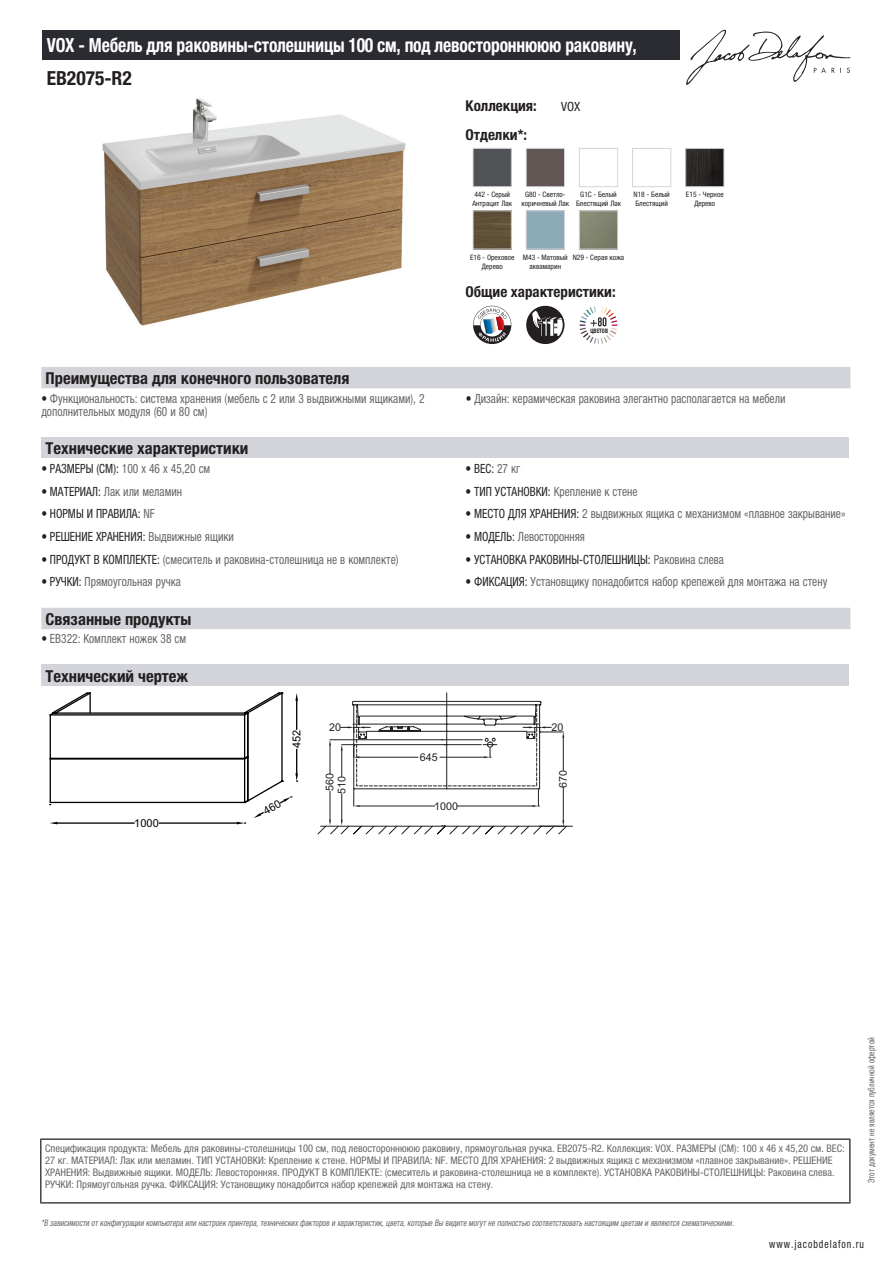
<style>
.page{position:relative;width:893px;height:1263px;background:#fff}
.page>*{position:absolute;margin:0;border:0;box-sizing:border-box;transform-origin:0 0}
.t1{font:700 condensed 19.5px "Helvetica Neue LTCYR";letter-spacing:-.01em;color:#fff;scale:.9 1}
.t2{font:700 condensed 19.5px "Helvetica Neue LTCYR";color:#231f20}
.t3{font:700 condensed 16.5px "Helvetica Neue LTCYR";color:#231f20}
.t4{font:700 condensed 15px "Helvetica Neue LTCYR";color:#231f20}
.t5{font:condensed 12.75px/13.5px "Helvetica Neue LTCYR";color:#626568;scale:.9 1}
.t6{font:condensed 12.75px "Helvetica Neue LTCYR";color:#231f20;scale:.9 1}
.t7{font:condensed 12.75px "Helvetica Neue LTCYR";color:#231f20}
.t8{font:condensed 11.25px "Helvetica Neue LTCYR";letter-spacing:.1em;color:#231f20;scale:.87 1}
.t9{font:10.95px "Arial";color:#000}
.t10{font:10.8px "Arial";color:#231f20}
.t11{font:condensed 10.5px/12px "Helvetica Neue LTCYR";color:#626568}
.t12{font:italic condensed 9px "Helvetica Neue LTCYR";color:#626568;scale:.87 1}
.t13{font:condensed 9px "Helvetica Neue LTCYR";color:#626568;scale:.87 1}
.t14{font:condensed 7.5px/9px "Helvetica Neue LTCYR";color:#231f20;text-align:center}
.t15{font:700 condensed 6.15px "Helvetica Neue LTCYR";color:#231f20;scale:.89 1}
.s1{color:#231f20}
.s2{color:#626568}
</style>
<div class="page">
<svg style="left:686px;top:30px;width:164px;height:55px"></svg>
<img style="left:102px;top:98px;width:304px;height:228px">
<img style="left:475px;top:150px;width:35px;height:35px">
<div style="left:473px;top:148px;width:39px;height:39px;border:1px solid #d3d4da"></div>
<img style="left:528px;top:150px;width:35px;height:35px">
<div style="left:526px;top:148px;width:39px;height:39px;border:1px solid #d3d4da"></div>
<div style="left:579px;top:148px;width:39px;height:39px;border:1px solid #d3d4da"></div>
<div style="left:632px;top:148px;width:39px;height:39px;border:1px solid #d3d4da"></div>
<img style="left:687px;top:150px;width:35px;height:35px">
<div style="left:685px;top:148px;width:39px;height:39px;border:1px solid #d3d4da"></div>
<img style="left:475px;top:212px;width:35px;height:35px">
<div style="left:473px;top:210px;width:39px;height:39px;border:1px solid #d3d4da"></div>
<div style="left:526px;top:210px;width:39px;height:39px;border:1px solid #d3d4da"></div>
<img style="left:581px;top:212px;width:35px;height:35px">
<div style="left:579px;top:210px;width:39px;height:39px;border:1px solid #d3d4da"></div>
<svg style="left:473px;top:306px;width:38px;height:38px"></svg>
<svg style="left:526px;top:306px;width:38px;height:38px"></svg>
<svg style="left:580px;top:306px;width:37px;height:38px"></svg>
<div style="left:41px;top:367px;width:809px;height:21px;background:#d3d4da"></div>
<div style="left:41px;top:437px;width:808px;height:22px;background:#d3d4da"></div>
<div style="left:41px;top:608px;width:809px;height:21px;background:#d3d4da"></div>
<div style="left:41px;top:665px;width:808px;height:21px;background:#d3d4da"></div>
<hr style="left:320px;top:826px;width:252px;height:1px;background:#231f20">
<svg style="left:318px;top:692px;width:249px;height:142px"></svg>
<div style="left:43px;top:30px;width:637px;height:30px;background:#2a2c32"></div>
<hr style="left:40px;top:1138px;width:810px;height:2px;background:#040503">
<hr style="left:40px;top:1140px;width:1px;height:62px;background:#040503">
<hr style="left:849px;top:1140px;width:1px;height:62px;background:#040503">
<hr style="left:40px;top:1202px;width:810px;height:1px;background:#040503">
<svg style="left:49px;top:692px;width:249px;height:132px"></svg>
<h1 class="t1" style="left:47px;top:34px;width:657px">VOX - Мебель для раковины-столешницы 100 см, под левостороннююю раковину,</h1>
<h1 class="t2" style="left:47px;top:67px;width:87px">EB2075-R2</h1>
<h3 class="t4" style="left:466px;top:97px;width:73px">Коллекция:</h3>
<p class="t7" style="left:561px;top:99px;width:21px">VOX</p>
<h3 class="t4" style="left:466px;top:126px;width:63px">Отделки*:</h3>
<p class="t14" style="left:472px;top:190px;width:41px;text-align:left">442 - Серый<br>Антрацит Лак</p>
<p class="t14" style="left:522px;top:190px;width:49px">G80 - Светло&shy;коричневый Лак</p>
<p class="t14" style="left:576px;top:190px;width:47px">G1C - Белый<br>Блестящий Лак</p>
<p class="t14" style="left:633px;top:190px;width:38px;text-align:left">N18 - Белый<br>Блестящий</p>
<p class="t14" style="left:686px;top:190px;width:39px">E15 - Черное<br>Дерево</p>
<p class="t14" style="left:470px;top:252px;width:46px">E16 - Ореховое<br>Дерево</p>
<p class="t14" style="left:523px;top:252px;width:46px">M43 - Матовый аквамарин</p>
<p class="t14" style="left:573px;top:252px;width:53px">N29 - Серая кожа</p>
<h3 class="t4" style="left:466px;top:284px;width:152px">Общие характеристики:</h3>
<p class="t15" style="left:590px;top:328px;width:21px">ЦВЕТОВ</p>
<h2 class="t3" style="left:46px;top:369px;width:305px">Преимущества для конечного пользователя</h2>
<p class="t5" style="left:41px;top:391px;width:427px"><span class="s1">•</span> Функциональность: система хранения (мебель с 2 или 3 выдвижными ящиками), 2 дополнительных модуля (60 и 80 см)</p>
<p class="t5" style="left:466px;top:391px;width:357px"><span class="s1">•</span> Дизайн: керамическая раковина элегантно располагается на мебели</p>
<h2 class="t3" style="left:46px;top:439px;width:204px">Технические характеристики</h2>
<p class="t5" style="left:41px;top:462px;width:189px"><span class="s1">• РАЗМЕРЫ (СМ):</span> 100 x 46 x 45,20 см</p>
<p class="t6" style="left:466px;top:461px;width:62px">• ВЕС: <span class="s2">27 кг</span></p>
<p class="t5" style="left:41px;top:484px;width:158px"><span class="s1">• МАТЕРИАЛ:</span> Лак или меламин</p>
<p class="t5" style="left:466px;top:484px;width:193px"><span class="s1">• ТИП УСТАНОВКИ:</span> Крепление к стене</p>
<p class="t6" style="left:41px;top:507px;width:128px">• НОРМЫ И ПРАВИЛА: <span class="s2">NF</span></p>
<p class="t5" style="left:466px;top:507px;width:424px"><span class="s1">• МЕСТО ДЛЯ ХРАНЕНИЯ:</span> 2 выдвижных ящика с механизмом «плавное закрывание»</p>
<p class="t6" style="left:41px;top:529px;width:215px">• РЕШЕНИЕ ХРАНЕНИЯ: <span class="s2">Выдвижные ящики</span></p>
<p class="t5" style="left:466px;top:530px;width:134px"><span class="s1">• МОДЕЛЬ:</span> Левосторонняя</p>
<p class="t5" style="left:41px;top:553px;width:398px"><span class="s1">• ПРОДУКТ В КОМПЛЕКТЕ:</span> (смеситель и раковина-столешница не в комплекте)</p>
<p class="t6" style="left:466px;top:552px;width:289px">• УСТАНОВКА РАКОВИНЫ-СТОЛЕШНИЦЫ: <span class="s2">Раковина слева</span></p>
<p class="t5" style="left:41px;top:575px;width:156px"><span class="s1">• РУЧКИ:</span> Прямоугольная ручка</p>
<p class="t5" style="left:466px;top:575px;width:403px"><span class="s1">• ФИКСАЦИЯ:</span> Установщику понадобится набор крепежей для монтажа на стену</p>
<h2 class="t3" style="left:46px;top:610px;width:147px">Связанные продукты</h2>
<p class="t5" style="left:41px;top:632px;width:162px"><span class="s1">•</span> EB322: Комплект ножек 38 см</p>
<h2 class="t3" style="left:46px;top:667px;width:144px">Технический чертеж</h2>
<p class="t9" style="left:134px;top:816px;width:26px">1000</p>
<p class="t9" style="left:290px;top:748px;width:20px;rotate:-90deg">452</p>
<p class="t10" style="left:329px;top:720px;width:13px">20</p>
<p class="t10" style="left:552px;top:720px;width:13px">20</p>
<p class="t10" style="left:323px;top:791px;width:19px;rotate:-90deg">560</p>
<p class="t10" style="left:334px;top:793px;width:19px;rotate:-90deg">510</p>
<p class="t10" style="left:420px;top:750px;width:19px">645</p>
<p class="t10" style="left:434px;top:799px;width:25px">1000</p>
<p class="t10" style="left:556px;top:787px;width:19px;rotate:-90deg">670</p>
<p class="t11" style="left:45px;top:1142px;width:801px">Спецификация продукта: Мебель для раковины-столешницы 100 см, под левостороннююю раковину, прямоугольная ручка. EB2075-R2. Коллекция: VOX. РАЗМЕРЫ (СМ): 100 x 46 x 45,20 см. ВЕС:<br>27 кг. МАТЕРИАЛ: Лак или меламин. ТИП УСТАНОВКИ: Крепление к стене. НОРМЫ И ПРАВИЛА: NF. МЕСТО ДЛЯ ХРАНЕНИЯ: 2 выдвижных ящика с механизмом «плавное закрывание». РЕШЕНИЕ ХРАНЕНИЯ: Выдвижные ящики. МОДЕЛЬ: Левосторонняя. ПРОДУКТ В КОМПЛЕКТЕ: (смеситель и раковина-столешница не в комплекте). УСТАНОВКА РАКОВИНЫ-СТОЛЕШНИЦЫ: Раковина слева.<br>РУЧКИ: Прямоугольная ручка. ФИКСАЦИЯ: Установщику понадобится набор крепежей для монтажа на стену.</p>
<p class="t12" style="left:41px;top:1218px;width:800px">*В зависимости отконфигурации компьютера или настроек принтера,техническихфакторов и характеристик,цвета,которые Вы видите могутне полностью соответствоватьнастоящим цветам и являются схематическими.</p>
<p class="t13" style="left:866px;top:1183px;width:169px;rotate:-90deg">Этот документ не является публичной офертой</p>
<p class="t8" style="left:769px;top:1237px;width:110px">www.jacobdelafon.ru</p>
</div>
